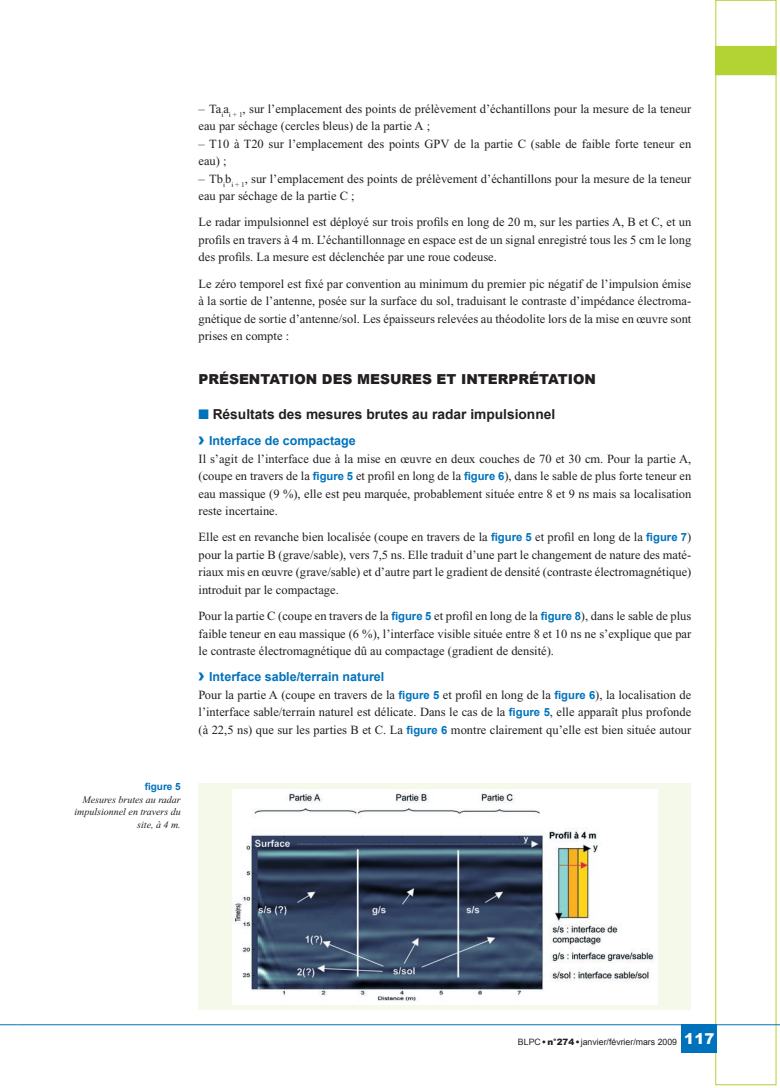
<style>
.page{position:relative;width:780px;height:1088px;background:#fff}
.page>*{position:absolute;margin:0;border:0;box-sizing:border-box;transform-origin:0 0}
.t1{font:700 13.75px "Arial";color:#231f20}
.t2{font:900 13.75px "Arial";color:#231f20}
.t3{font:12.5px/17.5px "Times";color:#231f20;text-align:justify}
.t4{font:700 12.5px "Arial";color:#0072bc}
.t5{font:italic 10px/12.5px "Times";color:#231f20;text-align:right}
.t6{font:700 10px "Arial";color:#0072bc}
.t7{font:8.75px "Arial";color:#231f20}
.s1{color:#0072bc}
.s2{font-weight:900;font-size:17.5px}
.s3{font-family:"Arial";font-weight:700;font-size:11.25px;color:#0072bc}
.s4{font-weight:900}
.s5{font-weight:900;font-size:15px;color:#fff}
</style>
<div class="page">
<svg style="left:0;top:1024px;width:18px;height:1px"></svg>
<svg style="left:715px;top:0;width:61px;height:1085px"></svg>
<div style="left:681px;top:1024px;width:36px;height:29px;background:#0072bc"></div>
<hr style="left:18px;top:1024px;width:762px;height:1px;background:#0072bc">
<div style="left:198px;top:783px;width:493px;height:227px;background:#f5f9e9"></div>
<img style="left:232px;top:789px;width:425px;height:215px">
<p class="t3" style="left:198px;top:100px;width:494px">– Ta<sub>i</sub>a<sub>i</sub> <sub>+</sub> <sub>1</sub>, sur l’emplacement des points de prélèvement d’échantillons pour la mesure de la teneur eau par séchage (cercles bleus) de la partie A ;</p>
<p class="t3" style="left:198px;top:135px;width:494px">– T10 à T20 sur l’emplacement des points GPV de la partie C (sable de faible forte teneur en eau) ;</p>
<p class="t3" style="left:198px;top:170px;width:494px">– Tb<sub>i</sub>b<sub>i</sub> <sub>+</sub> <sub>1</sub>, sur l’emplacement des points de prélèvement d’échantillons pour la mesure de la teneur eau par séchage de la partie C ;</p>
<p class="t3" style="left:198px;top:213px;width:494px">Le radar impulsionnel est déployé sur trois profils en long de 20 m, sur les parties A, B et C, et un profils en travers à 4 m. L’échantillonnage en espace est de un signal enregistré tous les 5 cm le long des profils. La mesure est déclenchée par une roue codeuse.</p>
<p class="t3" style="left:198px;top:275px;width:494px">Le zéro temporel est fixé par convention au minimum du premier pic négatif de l’impulsion émise à la sortie de l’antenne, posée sur la surface du sol, traduisant le contraste d’impédance électroma&shy;gnétique de sortie d’antenne/sol. Les épaisseurs relevées au théodolite lors de la mise en œuvre sont prises en compte :</p>
<p class="t2" style="left:198px;top:369px;width:311px">PRÉSENTATION DES MESURES ET I NTERPR</p>
<p class="t2" style="left:529px;top:369px;width:68px">ÉTATI ON</p>
<p class="t1" style="left:198px;top:405px;width:358px"><span class="s1">■</span> Résultats des mesures brutes au radar impulsionnel</p>
<p class="t4" style="left:198px;top:432px;width:159px"><span class="s2">›</span> Interface de compactage</p>
<p class="t3" style="left:198px;top:450px;width:494px">Il s’agit de l’interface due à la mise en œuvre en deux couches de 70 et 30 cm. Pour la partie A, (coupe en travers de la <span class="s3">figure 5</span> et profil en long de la <span class="s3">figure 6</span>), dans le sable de plus forte teneur en eau massique (9 %), elle est peu marquée, probablement située entre 8 et 9 ns mais sa localisation reste incertaine.</p>
<p class="t3" style="left:198px;top:528px;width:494px">Elle est en revanche bien localisée (coupe en travers de la <span class="s3">figure 5</span> et profil en long de la <span class="s3">figure 7</span>) pour la partie B (grave/sable), vers 7,5 ns. Elle traduit d’une part le changement de nature des maté&shy;riaux mis en œuvre (grave/sable) et d’autre part le gradient de densité (contraste électromagnétique) introduit par le compactage.</p>
<p class="t3" style="left:198px;top:607px;width:494px">Pour la partie C (coupe en travers de la <span class="s3">figure 5</span> et profil en long de la <span class="s3">figure 8</span>), dans le sable de plus faible teneur en eau massique (6 %), l’interface visible située entre 8 et 10 ns ne s’explique que par le contraste électromagnétique dû au compactage (gradient de densité).</p>
<p class="t4" style="left:198px;top:669px;width:187px"><span class="s2">›</span> Interface sable/terrain naturel</p>
<p class="t3" style="left:198px;top:686px;width:494px">Pour la partie A (coupe en travers de la <span class="s3">figure 5</span> et profil en long de la <span class="s3">figure 6</span>), la localisation de l’interface sable/terrain naturel est délicate. Dans le cas de la <span class="s3">figure 5</span>, elle apparaît plus profonde (à 22,5 ns) que sur les parties B et C. La <span class="s3">figure 6</span> montre clairement qu’elle est bien située autour</p>
<p class="t6" style="left:145px;top:780px;width:38px">figure 5</p>
<p class="t5" style="left:74px;top:793px;width:108px">Mesures brutes au radar impulsionnel en travers du site, à 4 m.</p>
<p class="t7" style="left:518px;top:1036px;width:198px">BLPC <span class="s4">• N°274 •</span> janvier/février/mars 2009 <span class="s5">117</span></p>
</div>
